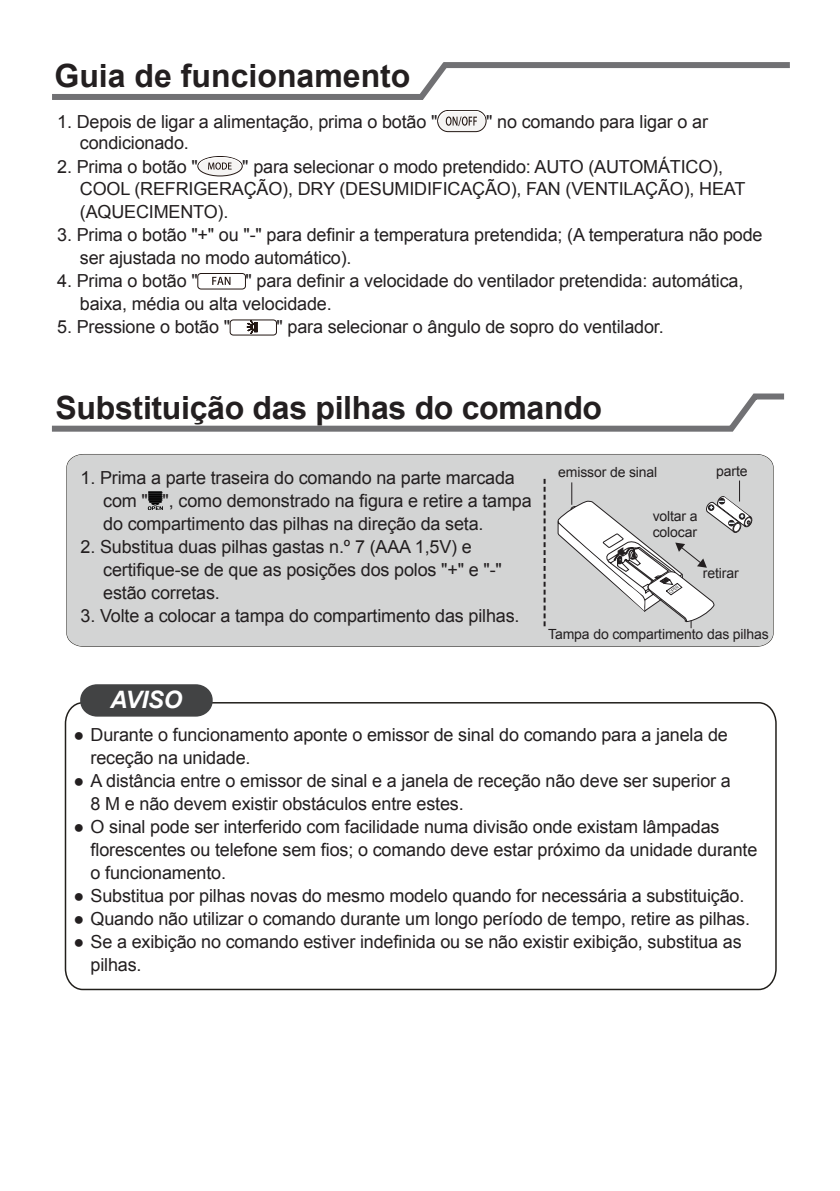
<style>
.page{position:relative;width:840px;height:1191px;background:#fff}
.page>*{position:absolute;margin:0;border:0;box-sizing:border-box;transform-origin:0 0}
.t1{font:700 32px "Arial";letter-spacing:-.01em;color:#231f20}
.t2{font:italic 700 24px "Arial";letter-spacing:-.01em;color:#fff}
.t3{font:18px/23px "Arial";letter-spacing:-.01em;color:#231f20}
.t4{font:14px/16px "Arial";letter-spacing:-.01em;color:#231f20}
</style>
<div class="page">
<svg style="left:64px;top:701px;width:713px;height:290px"></svg>
<svg style="left:80px;top:684px;width:132px;height:32px;background:#4c4d4e"></svg>
<div style="left:67px;top:454px;width:705px;height:192px;background:#d3d4d4"></div>
<svg style="left:543px;top:479px;width:2px;height:147px"></svg>
<div style="left:437px;top:110px;width:49px;height:22px;background:#f5f4f3;border-radius:11px"></div>
<div style="left:437px;top:110px;width:49px;height:22px;border:1px solid #221612;border-radius:11px"></div>
<div style="left:198px;top:156px;width:44px;height:20px;background:#f5f4f3;border-radius:50%"></div>
<div style="left:197px;top:156px;width:45px;height:20px;border:1px solid #221612;border-radius:50%"></div>
<svg style="left:198px;top:156px;width:44px;height:14px"></svg>
<div style="left:197px;top:273px;width:48px;height:16px;border:1px solid #221612;border-radius:3px"></div>
<svg style="left:212px;top:277px;width:18px;height:8px"></svg>
<div style="left:230px;top:320px;width:46px;height:15px;border:1px solid #221612;border-radius:3px"></div>
<svg style="left:245px;top:320px;width:12px;height:16px"></svg>
<svg style="left:148px;top:491px;width:15px;height:19px"></svg>
<svg style="left:51px;top:393px;width:734px;height:39px"></svg>
<div style="left:52px;top:94px;width:370px;height:6px;background:#717174"></div>
<div style="left:443px;top:62px;width:346px;height:6px;background:#717174"></div>
<svg style="left:420px;top:62px;width:65px;height:64px"></svg>
<svg style="left:557px;top:480px;width:195px;height:148px"></svg>
<h1 class="t1" style="left:54px;top:55px;width:357px">Guia de funcionamento</h1>
<p class="t3" style="left:57px;top:110px;width:381px">1. Depois de ligar a alimentação, prima o botão "</p>
<p class="t3" style="left:486px;top:110px;width:223px">" no comando para ligar o ar</p>
<p class="t3" style="left:80px;top:131px;width:110px">condicionado.</p>
<p class="t3" style="left:57px;top:155px;width:142px">2. Prima o botão "</p>
<p class="t3" style="left:80px;top:155px;width:666px;text-indent:162px">" para selecionar o modo pretendido: AUTO (AUTOMÁTICO),<br>COOL (REFRIGERAÇÃO), DRY (DESUMIDIFICAÇÃO), FAN (VENTILAÇÃO), HEAT (AQUECIMENTO).</p>
<p class="t3" style="left:80px;top:223px;width:683px;text-indent:-23px">3. Prima o botão "+" ou "-" para definir a temperatura pretendida; (A temperatura não pode ser ajustada no modo automático).</p>
<p class="t3" style="left:57px;top:269px;width:142px">4. Prima o botão "</p>
<p class="t3" style="left:80px;top:269px;width:664px;text-indent:165px">" para definir a velocidade do ventilador pretendida: automática, baixa, média ou alta velocidade.</p>
<p class="t3" style="left:57px;top:315px;width:174px">5. Pressione o botão "</p>
<p class="t3" style="left:276px;top:315px;width:388px">" para selecionar o ângulo de sopro do ventilador.</p>
<h1 class="t1" style="left:56px;top:387px;width:548px">Substituição das pilhas do comando</h1>
<p class="t3" style="left:103px;top:466px;width:429px;text-indent:-23px">1. Prima a parte traseira do comando na parte marcada com " ", como demonstrado na figura e retire a tampa do compartimento das pilhas na direção da seta.</p>
<p class="t3" style="left:103px;top:535px;width:400px;text-indent:-23px">2. Substitua duas pilhas gastas n.º 7 (AAA 1,5V) e certifique-se de que as posições dos polos "+" e "-" estão corretas.</p>
<p class="t3" style="left:80px;top:604px;width:440px">3. Volte a colocar a tampa do compartimento das pilhas.</p>
<p class="t4" style="left:558px;top:464px;width:101px">emissor de sinal</p>
<p class="t4" style="left:715px;top:463px;width:33px">parte</p>
<p class="t4" style="left:652px;top:508px;width:46px">voltar a colocar</p>
<p class="t4" style="left:702px;top:565px;width:37px">retirar</p>
<p class="t4" style="left:548px;top:626px;width:222px">Tampa do compartimento das pilhas</p>
<h2 class="t2" style="left:110px;top:683px;width:73px">AVISO</h2>
<p class="t3" style="left:90px;top:723px;width:638px;text-indent:-17px">● Durante o funcionamento aponte o emissor de sinal do comando para a janela de receção na unidade.</p>
<p class="t3" style="left:90px;top:769px;width:641px;text-indent:-17px">● A distância entre o emissor de sinal e a janela de receção não deve ser superior a<br>8 M e não devem existir obstáculos entre estes.</p>
<p class="t3" style="left:90px;top:815px;width:668px;text-indent:-17px">● O sinal pode ser interferido com facilidade numa divisão onde existam lâmpadas florescentes ou telefone sem fios; o comando deve estar próximo da unidade durante o funcionamento.</p>
<p class="t3" style="left:73px;top:884px;width:672px">● Substitua por pilhas novas do mesmo modelo quando for necessária a substituição.</p>
<p class="t3" style="left:73px;top:907px;width:677px">● Quando não utilizar o comando durante um longo período de tempo, retire as pilhas.</p>
<p class="t3" style="left:90px;top:930px;width:652px;text-indent:-17px">● Se a exibição no comando estiver indefinida ou se não existir exibição, substitua as pilhas.</p>
</div>
